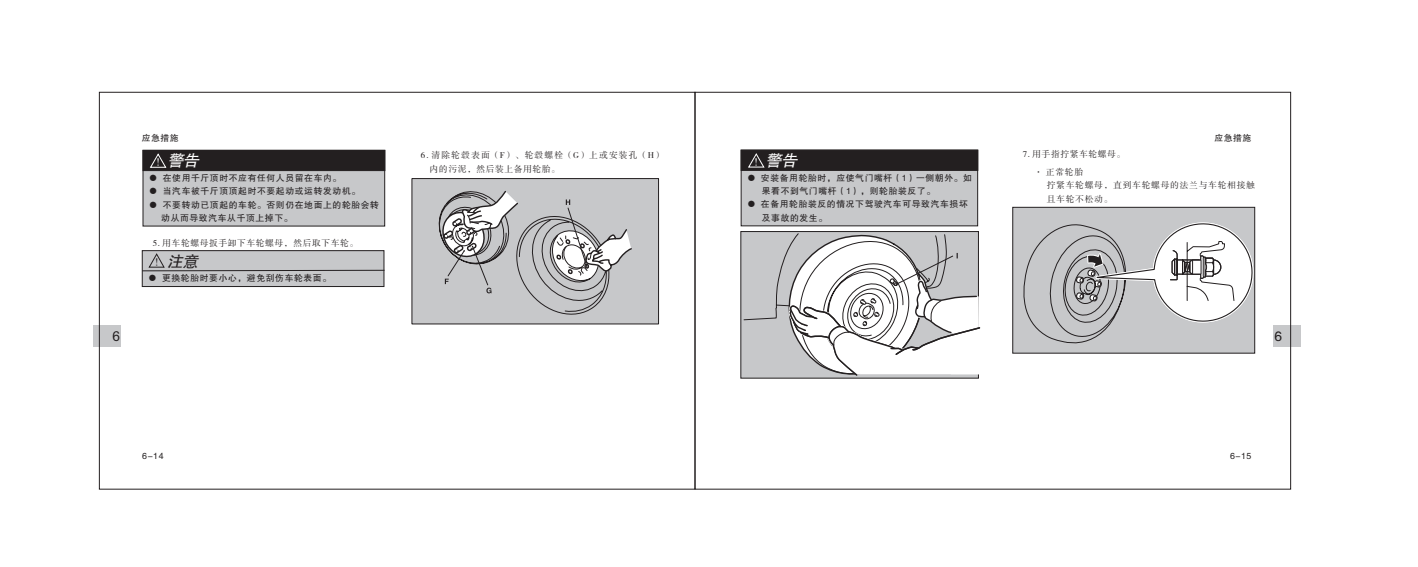
<style>
.page{position:relative;width:1418px;height:567px;background:#fff}
.page>*{position:absolute;margin:0;border:0;box-sizing:border-box;transform-origin:0 0}
.t1{font:italic 15.7px "FZHTK GBK1 0";color:#fff}
.t2{font:italic 15.7px "FZHTK GBK1 0";color:#231f20}
.t3{font:13.7px "Arial";color:#231f20}
.t4{font:13.7px "FZHTK GBK1 0";color:#231f20}
.t5{font:9.6px "FZSSK GBK1 0";color:#231f20}
.t6{font:8.8px/13.3px "FZHTK GBK1 0";letter-spacing:.07em;color:#231f20}
.t7{font:8.8px/13.5px "FZSSK GBK1 0";letter-spacing:.13em;color:#231f20}
.t8{font:8.8px/17.8px "FZSSK GBK1 0";letter-spacing:.06em;color:#231f20}
.t9{font:8.8px/13.5px "FZSSK GBK1 0";letter-spacing:.08em;color:#231f20}
.s1{font-family:"FZSSK GBK1 0";font-style:normal;font-size:9.6px}
</style>
<div class="page">
<div style="left:411px;top:178px;width:247px;height:146px;background:#c7c8ca;border:1px solid #231f20"></div>
<svg style="left:438px;top:190px;width:194px;height:125px"></svg>
<div style="left:740px;top:231px;width:238px;height:147px;background:#c7c8ca;border:1px solid #231f20"></div>
<svg style="left:743px;top:233px;width:238px;height:146px"></svg>
<svg style="left:740px;top:150px;width:238px;height:76px;background:#99989a"></svg>
<svg style="left:142px;top:150px;width:243px;height:77px;background:#989799"></svg>
<svg style="left:142px;top:250px;width:243px;height:37px;background:#b8b8ba"></svg>
<div style="left:93px;top:326px;width:27px;height:21px;background:#c7c8ca"></div>
<div style="left:1272px;top:326px;width:28px;height:21px;background:#c7c8ca"></div>
<div style="left:1012px;top:207px;width:242px;height:146px;background:#c7c8ca;border:1px solid #231f20"></div>
<svg style="left:1019px;top:221px;width:235px;height:132px"></svg>
<p class="t6" style="left:142px;top:131px;width:38px">应急措施</p>
<p class="t7" style="left:429px;top:149px;width:235px;text-indent:-9px">6. 清除轮毂表面（F）、轮毂螺栓（G）上或安装孔（H）内的污泥，然后装上备用轮胎。</p>
<h1 class="t1" style="left:156px;top:152px;width:48px"><span class="s1">！</span>警告</h1>
<h1 class="t1" style="left:754px;top:152px;width:48px"><span class="s1">！</span>警告</h1>
<p class="t6" style="left:761px;top:171px;width:212px;text-indent:-15px">● 安装备用轮胎时，应使气门嘴杆（1）一侧朝外。如果看不到气门嘴杆（1），则轮胎装反了。</p>
<p class="t6" style="left:761px;top:198px;width:207px;text-indent:-15px">● 在备用轮胎装反的情况下驾驶汽车可导致汽车损坏及事故的发生。</p>
<p class="t6" style="left:149px;top:171px;width:194px">● 在使用千斤顶时不应有任何人员留在车内。</p>
<p class="t6" style="left:149px;top:185px;width:213px">● 当汽车被千斤顶顶起时不要起动或运转发动机。</p>
<p class="t6" style="left:161px;top:198px;width:219px;text-indent:-12px">● 不要转动已顶起的车轮。否则仍在地面上的轮胎会转动从而导致汽车从千顶上掉下。</p>
<p class="t8" style="left:153px;top:235px;width:207px">5. 用车轮螺母扳手卸下车轮螺母，然后取下车轮。</p>
<h1 class="t2" style="left:167px;top:252px;width:36px">注意</h1>
<p class="t6" style="left:148px;top:272px;width:184px">● 更换轮胎时要小心，避免刮伤车轮表面。</p>
<p class="t5" style="left:154px;top:257px;width:11px">！</p>
<p class="t6" style="left:1214px;top:131px;width:38px">应急措施</p>
<p class="t8" style="left:1034px;top:146px;width:93px;text-indent:-11px">7. 用手指拧紧车轮螺母。· 正常轮胎</p>
<p class="t9" style="left:1046px;top:179px;width:210px">拧紧车轮螺母，直到车轮螺母的法兰与车轮相接触且车轮不松动。</p>
<h2 class="t3" style="left:112px;top:331px;width:9px">6</h2>
<h2 class="t4" style="left:1274px;top:329px;width:9px">6</h2>
<p class="t6" style="left:142px;top:450px;width:23px">6-14</p>
<p class="t6" style="left:1230px;top:450px;width:23px">6-15</p>
</div>
